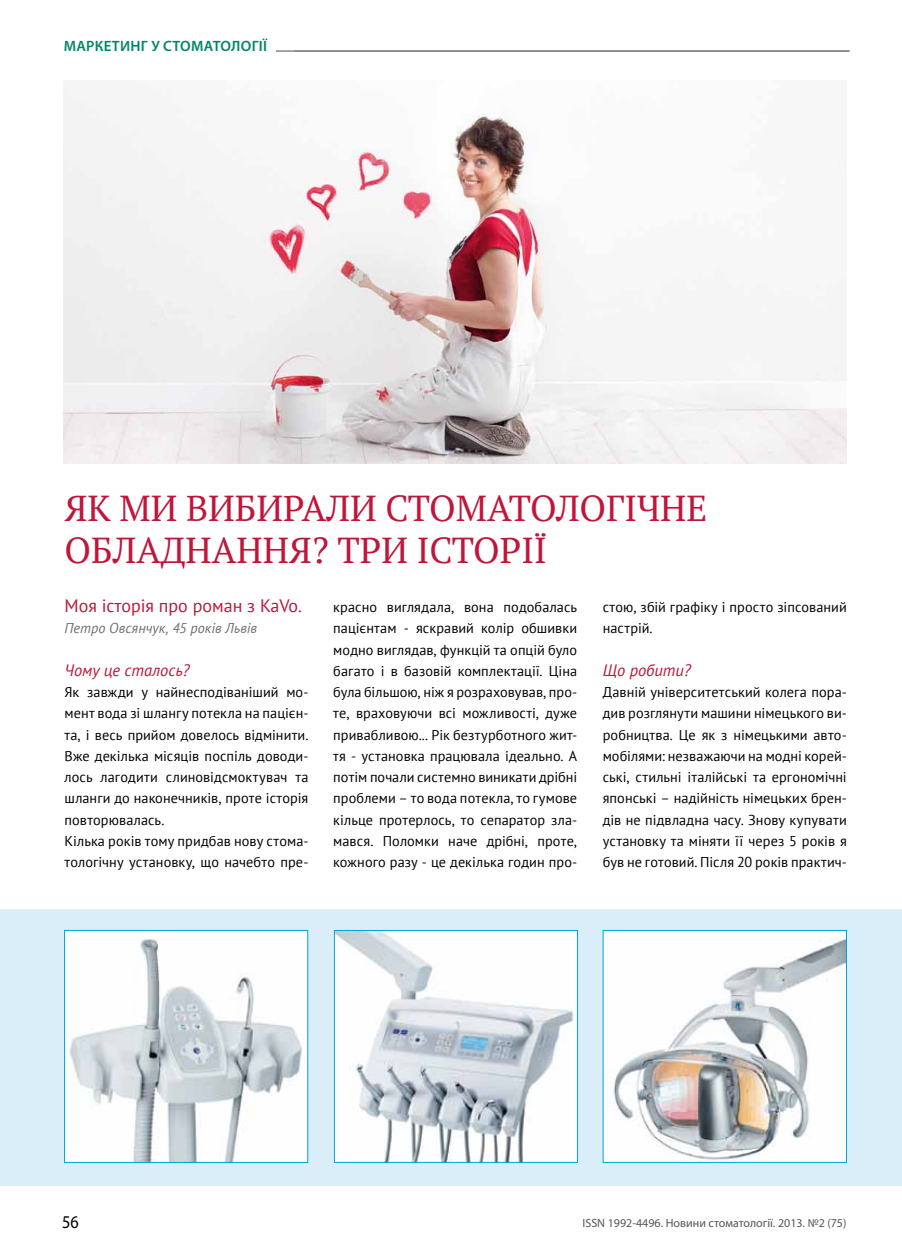
<style>
.page{position:relative;width:902px;height:1259px;background:#fff}
.page>*{position:absolute;margin:0;border:0;box-sizing:border-box;transform-origin:0 0}
.t1{font:36px/42px "PT Serif";color:#bf163a}
.t2{font:18px "PT Sans";color:#bf163a}
.t3{font:18px "Myriad Pro";color:#000;scale:.9 1}
.t4{font:italic 16.5px "PT Sans";color:#bf163a}
.t5{font:600 15px "Myriad Pro";letter-spacing:.02em;color:#008669}
.t6{font:14.25px/21.3px "PT Sans";letter-spacing:.005em;color:#000}
.t7{font:italic 14.25px "PT Sans";letter-spacing:.005em;color:#6f6f6e}
.t8{font:12px "Myriad Pro";color:#565656}
</style>
<div class="page">
<hr style="left:260px;top:50px;width:589px;height:2px;background:#878786">
<div style="left:64px;top:40px;width:212px;height:20px;background:#fff"></div>
<div style="left:0;top:909px;width:901px;height:277px;background:#d9eef9"></div>
<img style="left:63px;top:89px;width:783px;height:374px">
<img style="left:604px;top:932px;width:240px;height:228px">
<img style="left:66px;top:932px;width:240px;height:228px">
<div style="left:64px;top:930px;width:244px;height:232px;border:1px solid #00a5d7"></div>
<img style="left:336px;top:932px;width:240px;height:228px">
<div style="left:334px;top:930px;width:244px;height:232px;border:1px solid #00a5d7"></div>
<p class="t5" style="left:64px;top:38px;width:205px">МАРКЕтинг у стоматології</p>
<h1 class="t1" style="left:64px;top:487px;width:644px">ЯК МИ ВИБИРАЛИ СТОМАТОЛОГІЧНЕ<br>ОБЛАДНАННЯ? ТРИ ІСТОРІЇ</h1>
<p class="t2" style="left:64px;top:594px;width:239px">Моя історія про роман з KaVo.</p>
<p class="t7" style="left:64px;top:619px;width:194px">Петро Овсянчук, 45 років Львів</p>
<p class="t4" style="left:64px;top:659px;width:126px">Чому це сталось?</p>
<p class="t6" style="left:64px;top:681px;width:245px">Як завжди у найнесподіваніший мо&shy;мент вода зі шлангу потекла на пацієн&shy;та, і весь прийом довелось відмінити.<br>Вже декілька місяців поспіль доводи&shy;лось лагодити слиновідсмоктувач та шланги до наконечників, проте історія повторювалась.<br>Кілька років тому придбав нову стома&shy;тологічну установку, що начебто пре-</p>
<p class="t6" style="left:333px;top:596px;width:245px;text-align:justify">красно виглядала, вона подобалась пацієнтам - яскравий колір обшивки модно виглядав, функцій та опцій було багато і в базовій комплектації. Ціна була більшою, ніж я розраховував, про&shy;те, враховуючи всі можливості, дуже привабливою... Рік безтурботного жит&shy;тя - установка працювала ідеально. А потім почали системно виникати дрібні проблеми – то вода потекла, то гумове кільце протерлось, то сепаратор зла&shy;мався. Поломки наче дрібні, проте, кожного разу - це декілька годин про-</p>
<p class="t6" style="left:602px;top:596px;width:245px">стою, збій графіку і просто зіпсований настрій.</p>
<p class="t4" style="left:602px;top:659px;width:90px">Що робити?</p>
<p class="t6" style="left:602px;top:681px;width:245px;text-align:justify">Давній університетський колега пора&shy;див розглянути машини німецького ви&shy;робництва. Це як з німецькими авто&shy;мобілями: незважаючи на модні корей&shy;ські, стильні італійські та ергономічні японські – надійність німецьких брен&shy;дів не підвладна часу. Знову купувати установку та міняти її через 5 років я був не готовий. Після 20 років практич-</p>
<p class="t3" style="left:62px;top:1211px;width:20px">56</p>
<p class="t8" style="left:582px;top:1215px;width:265px">ISSN 1992-4496. Новини стоматології. 2013. №2 (75)</p>
</div>
